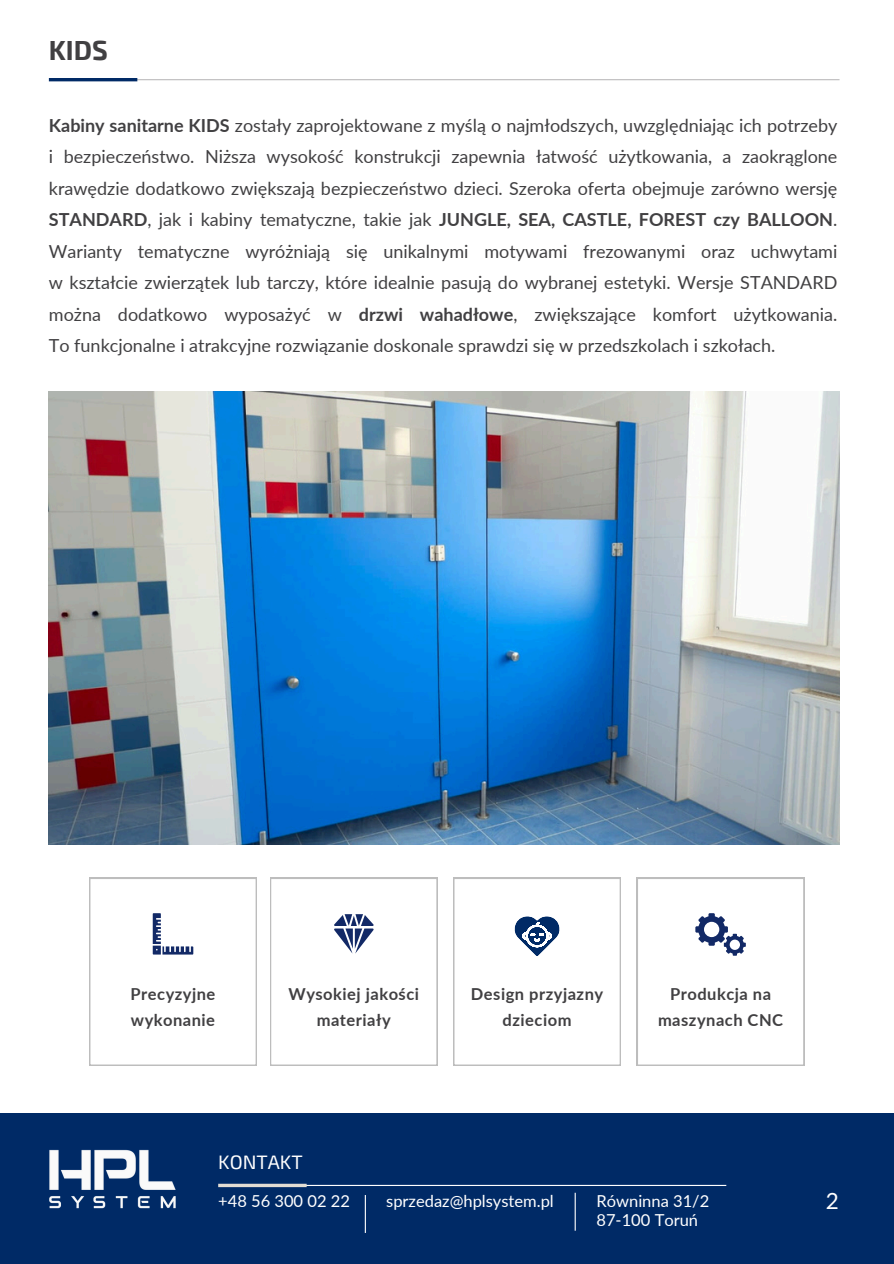
<style>
.page{position:relative;width:894px;height:1264px;background:#fff}
.page>*{position:absolute;margin:0;border:0;box-sizing:border-box;transform-origin:0 0}
.t1{font:700 27px "Exo 2";color:#414042}
.t2{font:22.5px "Lato";color:#fff}
.t3{font:19.5px "Exo 2";color:#fff}
.t4{font:18px/31.5px "Lato";color:#414042;text-align:justify}
.t5{font:700 16.5px/25.8px "Lato";letter-spacing:.03em;color:#414042;text-align:center}
.t6{font:16.5px "Lato";color:#fff}
.s1{font-weight:700}
</style>
<div class="page">
<img style="left:49px;top:391px;width:790px;height:453px">
<hr style="left:51px;top:79px;width:788px;height:1px;background:#414042">
<hr style="left:49px;top:78px;width:88px;height:3px;background:#002a66">
<svg style="left:270px;top:878px;width:167px;height:187px"></svg>
<svg style="left:89px;top:878px;width:167px;height:187px"></svg>
<svg style="left:636px;top:878px;width:168px;height:187px"></svg>
<div style="left:0;top:1113px;width:893px;height:150px;background:#002a66"></div>
<hr style="left:220px;top:1184px;width:506px;height:1px;background:#fff">
<svg style="left:218px;top:1183px;width:88px;height:4px"></svg>
<hr style="left:364px;top:1194px;width:2px;height:38px;background:#fff">
<hr style="left:574px;top:1192px;width:1px;height:38px;background:#fff">
<img style="left:49px;top:1149px;width:127px;height:60px">
<svg style="left:453px;top:878px;width:167px;height:187px"></svg>
<p class="t1" style="left:49px;top:33px;width:60px">KIDS</p>
<p class="t4" style="left:49px;top:109px;width:789px"><span class="s1">Kabiny sanitarne KIDS</span> zostały zaprojektowane z myślą o najmłodszych, uwzględniając ich potrzeby i bezpieczeństwo. Niższa wysokość konstrukcji zapewnia łatwość użytkowania, a zaokrąglone krawędzie dodatkowo zwiększają bezpieczeństwo dzieci. Szeroka oferta obejmuje zarówno wersję <span class="s1">STANDARD</span>, jak i kabiny tematyczne, takie jak <span class="s1">JUNGLE, SEA, CASTLE, FOREST czy BALLOON</span>.<br>Warianty tematyczne wyróżniają się unikalnymi motywami frezowanymi oraz uchwytami w kształcie zwierzątek lub tarczy, które idealnie pasują do wybranej estetyki. Wersje STANDARD można dodatkowo wyposażyć w <span class="s1">drzwi wahadłowe</span>, zwiększające komfort użytkowania.<br>To funkcjonalne i atrakcyjne rozwiązanie doskonale sprawdzi się w przedszkolach i szkołach.</p>
<p class="t5" style="left:130px;top:980px;width:86px;text-align:left">Precyzyjne wykonanie</p>
<p class="t5" style="left:288px;top:980px;width:132px">Wysokiej jakości materiały</p>
<h3 class="t5" style="left:657px;top:980px;width:127px">Produkcja na maszynach CNC</h3>
<p class="t5" style="left:471px;top:980px;width:134px">Design przyjazny dzieciom</p>
<p class="t3" style="left:218px;top:1149px;width:86px">KONTAKT</p>
<h1 class="t6" style="left:218px;top:1190px;width:133px">+48 56 300 02 22</h1>
<p class="t6" style="left:386px;top:1190px;width:169px">sprzedaz@hplsystem.pl</p>
<p class="t6" style="left:596px;top:1190px;width:114px">Równinna 31/2</p>
<p class="t6" style="left:596px;top:1209px;width:103px">87-100 Toruń</p>
<p class="t2" style="left:825px;top:1186px;width:15px">2</p>
</div>
